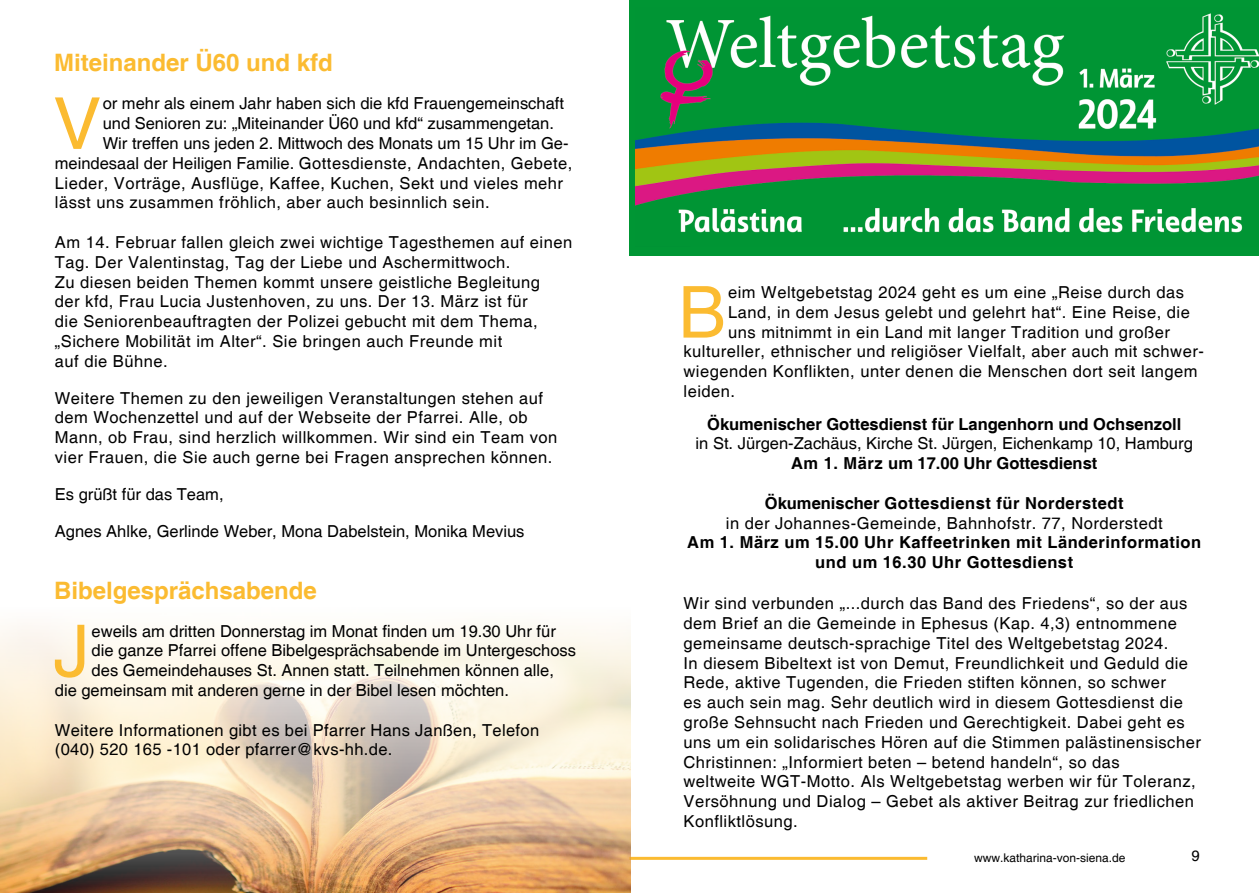
<style>
.page{position:relative;width:1259px;height:893px;background:#fff}
.page>*{position:absolute;margin:0;border:0;box-sizing:border-box;transform-origin:0 0}
.t1{font:71.7px "Helvetica";color:#fbbb31}
.t2{font:700 24px "Helvetica";color:#fbbb31}
.t3{font:16.5px/19.8px "Helvetica";letter-spacing:.03em;color:#000}
.t4{font:16.5px "Helvetica";color:#000}
.t5{font:700 16.5px/19.8px "Helvetica";letter-spacing:.03em;color:#000;text-align:center}
.t6{font:700 16.5px "Helvetica";color:#000}
.t7{font:15px "Helvetica";color:#000}
.t8{font:12px "Helvetica";color:#000}
</style>
<div class="page">
<hr style="left:629px;top:857px;width:298px;height:3px;background:#fbbb31">
<img style="left:0;top:625px;width:630px;height:268px">
<div style="left:630px;top:0;width:629px;height:255px;background:#009634"></div>
<img style="left:635px;top:13px;width:624px;height:220px">
<h2 class="t2" style="left:54px;top:48px;width:280px">Miteinander Ü60 und kfd</h2>
<h1 class="t1" style="left:53px;top:82px;width:49px">V</h1>
<p class="t4" style="left:103px;top:94px;width:463px">or mehr als einem Jahr haben sich die kfd Frauengemeinschaft</p>
<p class="t4" style="left:103px;top:114px;width:453px">und Senioren zu: „Miteinander Ü60 und kfd“ zusammengetan.</p>
<p class="t4" style="left:103px;top:134px;width:467px">Wir treffen uns jeden 2. Mittwoch des Monats um 15 Uhr im Ge-</p>
<p class="t3" style="left:55px;top:154px;width:519px">meindesaal der Heiligen Familie. Gottesdienste, Andachten, Gebete,</p>
<p class="t3" style="left:55px;top:173px;width:510px">Lieder, Vorträge, Ausflüge, Kaffee, Kuchen, Sekt und vieles mehr</p>
<p class="t3" style="left:55px;top:193px;width:436px">lässt uns zusammen fröhlich, aber auch besinnlich sein.</p>
<p class="t3" style="left:55px;top:233px;width:519px">Am 14. Februar fallen gleich zwei wichtige Tagesthemen auf einen Tag. Der Valentinstag, Tag der Liebe und Aschermittwoch.<br>Zu diesen beiden Themen kommt unsere geistliche Begleitung<br>der kfd, Frau Lucia Justenhoven, zu uns. Der 13. März ist für<br>die Seniorenbeauftragten der Polizei gebucht mit dem Thema, „Sichere Mobilität im Alter“. Sie bringen auch Freunde mit<br>auf die Bühne.</p>
<p class="t3" style="left:55px;top:388px;width:504px">Weitere Themen zu den jeweiligen Veranstaltungen stehen auf dem Wochenzettel und auf der Webseite der Pfarrei. Alle, ob Mann, ob Frau, sind herzlich willkommen. Wir sind ein Team von vier Frauen, die Sie auch gerne bei Fragen ansprechen können.</p>
<p class="t4" style="left:55px;top:484px;width:170px">Es grüßt für das Team,</p>
<p class="t4" style="left:55px;top:521px;width:471px">Agnes Ahlke, Gerlinde Weber, Mona Dabelstein, Monika Mevius</p>
<h2 class="t2" style="left:54px;top:576px;width:264px">Bibelgesprächsabende</h2>
<h1 class="t1" style="left:54px;top:609px;width:37px">J</h1>
<p class="t4" style="left:92px;top:621px;width:466px">eweils am dritten Donnerstag im Monat finden um 19.30 Uhr für</p>
<p class="t4" style="left:92px;top:641px;width:486px">die ganze Pfarrei offene Bibelgesprächsabende im Untergeschoss</p>
<p class="t4" style="left:92px;top:661px;width:464px">des Gemeindehauses St. Annen statt. Teilnehmen können alle,</p>
<p class="t4" style="left:55px;top:681px;width:455px">die gemeinsam mit anderen gerne in der Bibel lesen möchten.</p>
<p class="t3" style="left:55px;top:720px;width:486px">Weitere Informationen gibt es bei Pfarrer Hans Janßen, Telefon (040) 520 165 -101 oder pfarrer@kvs-hh.de.</p>
<h1 class="t1" style="left:678px;top:271px;width:49px">B</h1>
<p class="t3" style="left:728px;top:283px;width:457px">eim Weltgebetstag 2024 geht es um eine „Reise durch das</p>
<p class="t3" style="left:728px;top:303px;width:463px">Land, in dem Jesus gelebt und gelehrt hat“. Eine Reise, die</p>
<p class="t3" style="left:728px;top:322px;width:443px">uns mitnimmt in ein Land mit langer Tradition und großer</p>
<p class="t3" style="left:683px;top:342px;width:522px">kultureller, ethnischer und religiöser Vielfalt, aber auch mit schwer-</p>
<p class="t3" style="left:683px;top:362px;width:516px">wiegenden Konflikten, unter denen die Menschen dort seit langem</p>
<p class="t3" style="left:683px;top:382px;width:53px">leiden.</p>
<p class="t6" style="left:707px;top:414px;width:476px">Ökumenischer Gottesdienst für Langenhorn und Ochsenzoll</p>
<p class="t4" style="left:695px;top:434px;width:499px">in St. Jürgen-Zachäus, Kirche St. Jürgen, Eichenkamp 10, Hamburg</p>
<p class="t6" style="left:791px;top:453px;width:308px">Am 1. März um 17.00 Uhr Gottesdienst</p>
<p class="t5" style="left:765px;top:494px;width:360px">Ökumenischer Gottesdienst für Norderstedt</p>
<p class="t3" style="left:726px;top:513px;width:438px">in der Johannes-Gemeinde, Bahnhofstr. 77, Norderstedt</p>
<p class="t5" style="left:687px;top:533px;width:515px">Am 1. März um 15.00 Uhr Kaffeetrinken mit Länderinformation und um 16.30 Uhr Gottesdienst</p>
<p class="t3" style="left:683px;top:594px;width:519px">Wir sind verbunden „...durch das Band des Friedens“, so der aus dem Brief an die Gemeinde in Ephesus (Kap. 4,3) entnommene gemeinsame deutsch-sprachige Titel des Weltgebetstag 2024.<br>In diesem Bibeltext ist von Demut, Freundlichkeit und Geduld die Rede, aktive Tugenden, die Frieden stiften können, so schwer<br>es auch sein mag. Sehr deutlich wird in diesem Gottesdienst die große Sehnsucht nach Frieden und Gerechtigkeit. Dabei geht es uns um ein solidarisches Hören auf die Stimmen palästinensischer Christinnen: „Informiert beten – betend handeln“, so das<br>weltweite WGT-Motto. Als Weltgebetstag werben wir für Toleranz, Versöhnung und Dialog – Gebet als aktiver Beitrag zur friedlichen Konfliktlösung.</p>
<p class="t8" style="left:974px;top:851px;width:153px">www.katharina-von-siena.de</p>
<p class="t7" style="left:1191px;top:847px;width:10px">9</p>
</div>
